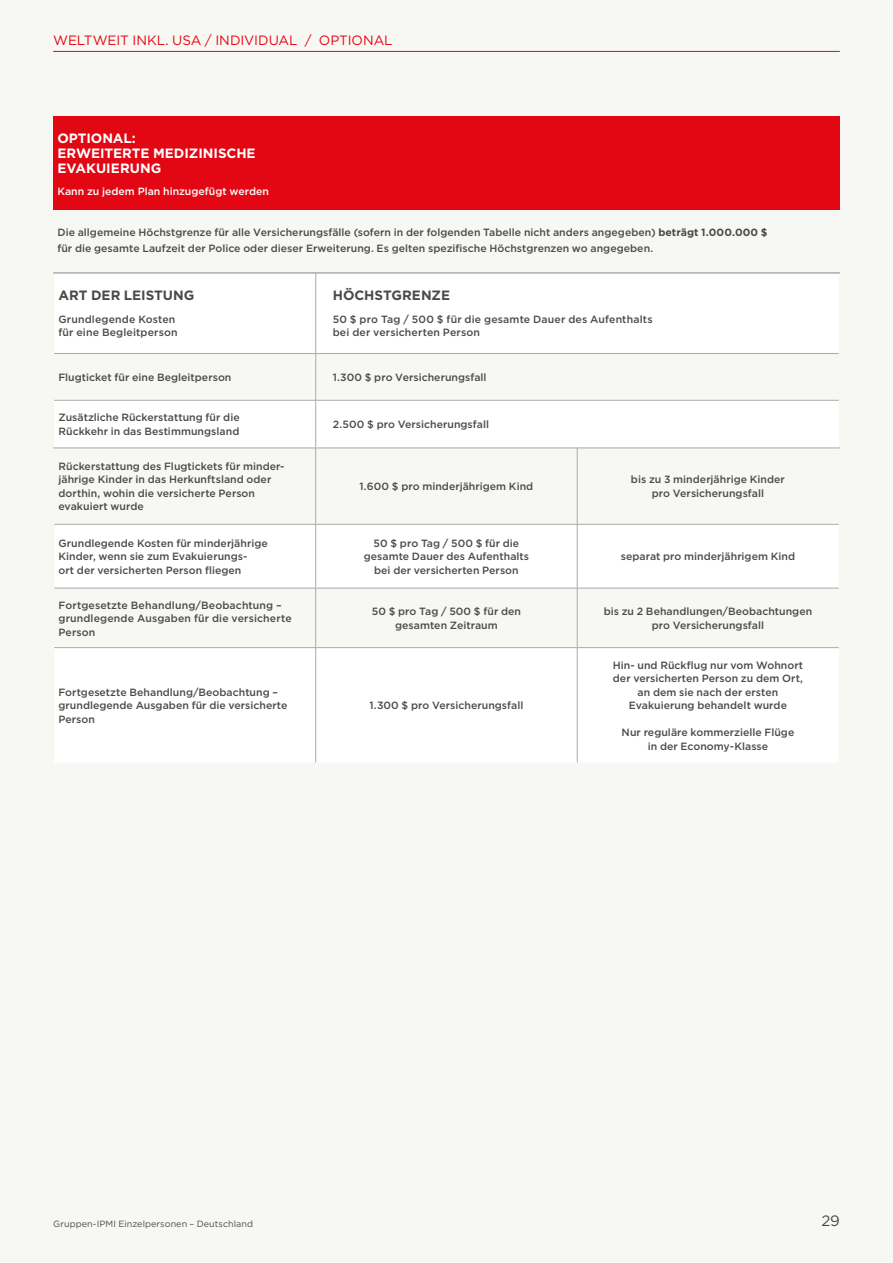
<style>
.page{position:relative;width:893px;height:1263px;background:#f7f8f3}
.page>*{position:absolute;margin:0;border:0;box-sizing:border-box;transform-origin:0 0}
.t1{font:15px "Gotham";color:#4c4949}
.t2{font:700 13.5px/15px "Gotham";color:#fff}
.t3{font:13.5px "Gotham";letter-spacing:-.005em;color:#e30613}
.t4{font:700 13.5px "Gotham";letter-spacing:-.005em;color:#4c4949}
.t5{font:500 10.5px/13.5px "Gotham";letter-spacing:.005em;color:#4c4949}
.t6{font:500 10.5px "Gotham";color:#fff}
.t7{font:9px "Gotham";letter-spacing:.01em;color:#4c4949}
.s1{font-weight:700}
</style>
<div class="page">
<hr style="left:53px;top:51px;width:787px;height:1px;background:#e30613">
<div style="left:53px;top:117px;width:787px;height:93px;background:#e30613"></div>
<svg style="left:54px;top:525px;width:523px;height:237px;fill:#fff"></svg>
<svg style="left:578px;top:525px;width:261px;height:237px;fill:#fff"></svg>
<hr style="left:315px;top:448px;width:1px;height:76px;background:#ada9aa">
<hr style="left:577px;top:448px;width:1px;height:76px;background:#ada9aa">
<hr style="left:54px;top:524px;width:262px;height:1px;background:#ada9aa">
<hr style="left:316px;top:524px;width:261px;height:1px;background:#ada9aa">
<hr style="left:315px;top:524px;width:1px;height:64px;background:#ada9aa">
<hr style="left:577px;top:524px;width:262px;height:1px;background:#ada9aa">
<hr style="left:577px;top:524px;width:1px;height:64px;background:#ada9aa">
<hr style="left:54px;top:588px;width:262px;height:1px;background:#ada9aa">
<hr style="left:316px;top:588px;width:261px;height:1px;background:#ada9aa">
<hr style="left:315px;top:588px;width:1px;height:59px;background:#ada9aa">
<hr style="left:577px;top:588px;width:262px;height:1px;background:#ada9aa">
<hr style="left:577px;top:588px;width:1px;height:59px;background:#ada9aa">
<hr style="left:54px;top:647px;width:262px;height:1px;background:#ada9aa">
<hr style="left:316px;top:647px;width:261px;height:1px;background:#ada9aa">
<hr style="left:315px;top:648px;width:1px;height:114px;background:#ada9aa">
<hr style="left:577px;top:647px;width:262px;height:1px;background:#ada9aa">
<hr style="left:577px;top:648px;width:1px;height:114px;background:#ada9aa">
<svg style="left:54px;top:274px;width:785px;height:173px;fill:#fff"></svg>
<hr style="left:315px;top:273px;width:1px;height:80px;background:#ada9aa">
<hr style="left:54px;top:353px;width:262px;height:1px;background:#ada9aa">
<hr style="left:316px;top:353px;width:523px;height:1px;background:#ada9aa">
<hr style="left:315px;top:354px;width:1px;height:46px;background:#ada9aa">
<hr style="left:54px;top:400px;width:262px;height:1px;background:#ada9aa">
<hr style="left:316px;top:400px;width:523px;height:1px;background:#ada9aa">
<hr style="left:315px;top:400px;width:1px;height:47px;background:#ada9aa">
<hr style="left:53px;top:273px;width:787px;height:1px;background:#ada9aa">
<hr style="left:53px;top:448px;width:787px;height:1px;background:#ada9aa">
<p class="t3" style="left:53px;top:31px;width:341px">WELTWEIT INKL. USA / INDIVIDUAL / OPTIONAL</p>
<p class="t2" style="left:57px;top:130px;width:200px">OPTIONAL:<br>ERWEITERTE MEDIZINISCHE<br>EVAKUIERUNG</p>
<p class="t6" style="left:57px;top:184px;width:213px">Kann zu jedem Plan hinzugefügt werden</p>
<p class="t5" style="left:57px;top:224px;width:712px;line-height:16.5px">Die allgemeine Höchstgrenze für alle Versicherungsfälle (sofern in der folgenden Tabelle nicht anders angegeben) <span class="s1">beträgt 1.000.000 $ </span>für die gesamte Laufzeit der Police oder dieser Erweiterung. Es gelten spezifische Höchstgrenzen wo angegeben.</p>
<p class="t4" style="left:58px;top:287px;width:138px">ART DER LEISTUNG</p>
<p class="t5" style="left:58px;top:312px;width:121px">Grundlegende Kosten für eine Begleitperson</p>
<p class="t4" style="left:333px;top:287px;width:119px">HÖCHSTGRENZE</p>
<p class="t5" style="left:333px;top:312px;width:321px">50 $ pro Tag / 500 $ für die gesamte Dauer des Aufenthalts bei der versicherten Person</p>
<p class="t5" style="left:58px;top:370px;width:174px">Flugticket für eine Begleitperson</p>
<p class="t5" style="left:333px;top:370px;width:155px">1.300 $ pro Versicherungsfall</p>
<p class="t5" style="left:58px;top:411px;width:183px">Zusätzliche Rückerstattung für die<br>Rückkehr in das Bestimmungsland</p>
<p class="t5" style="left:333px;top:417px;width:158px">2.500 $ pro Versicherungsfall</p>
<p class="t5" style="left:58px;top:459px;width:228px">Rückerstattung des Flugtickets für minder&shy;jährige Kinder in das Herkunftsland oder dorthin, wohin die versicherte Person evakuiert wurde</p>
<p class="t5" style="left:360px;top:479px;width:175px">1.600 $ pro minderjährigem Kind</p>
<p class="t5" style="left:631px;top:473px;width:155px;text-align:center">bis zu 3 minderjährige Kinder pro Versicherungsfall</p>
<p class="t5" style="left:58px;top:536px;width:211px">Grundlegende Kosten für minderjährige<br>Kinder, wenn sie zum Evakuierungs-<br>ort der versicherten Person fliegen</p>
<p class="t5" style="left:364px;top:536px;width:167px;text-align:center">50 $ pro Tag / 500 $ für die gesamte Dauer des Aufenthalts bei der versicherten Person</p>
<p class="t5" style="left:621px;top:550px;width:176px">separat pro minderjährigem Kind</p>
<p class="t5" style="left:59px;top:598px;width:235px">Fortgesetzte Behandlung/Beobachtung – grundlegende Ausgaben für die versicherte<br>Person</p>
<p class="t5" style="left:372px;top:605px;width:151px;text-align:center">50 $ pro Tag / 500 $ für den gesamten Zeitraum</p>
<p class="t5" style="left:604px;top:605px;width:210px;text-align:center">bis zu 2 Behandlungen/Beobachtungen pro Versicherungsfall</p>
<p class="t5" style="left:59px;top:685px;width:230px">Fortgesetzte Behandlung/Beobachtung – grundlegende Ausgaben für die versicherte<br>Person</p>
<p class="t5" style="left:370px;top:699px;width:155px">1.300 $ pro Versicherungsfall</p>
<p class="t5" style="left:613px;top:658px;width:192px;text-align:center">Hin- und Rückflug nur vom Wohnort der versicherten Person zu dem Ort, an dem sie nach der ersten<br>Evakuierung behandelt wurde</p>
<p class="t5" style="left:622px;top:726px;width:174px;text-align:center">Nur reguläre kommerzielle Flüge in der Economy-Klasse</p>
<p class="t7" style="left:53px;top:1218px;width:202px">Gruppen-IPMI Einzelpersonen – Deutschland</p>
<h1 class="t1" style="left:821px;top:1210px;width:20px">29</h1>
</div>
